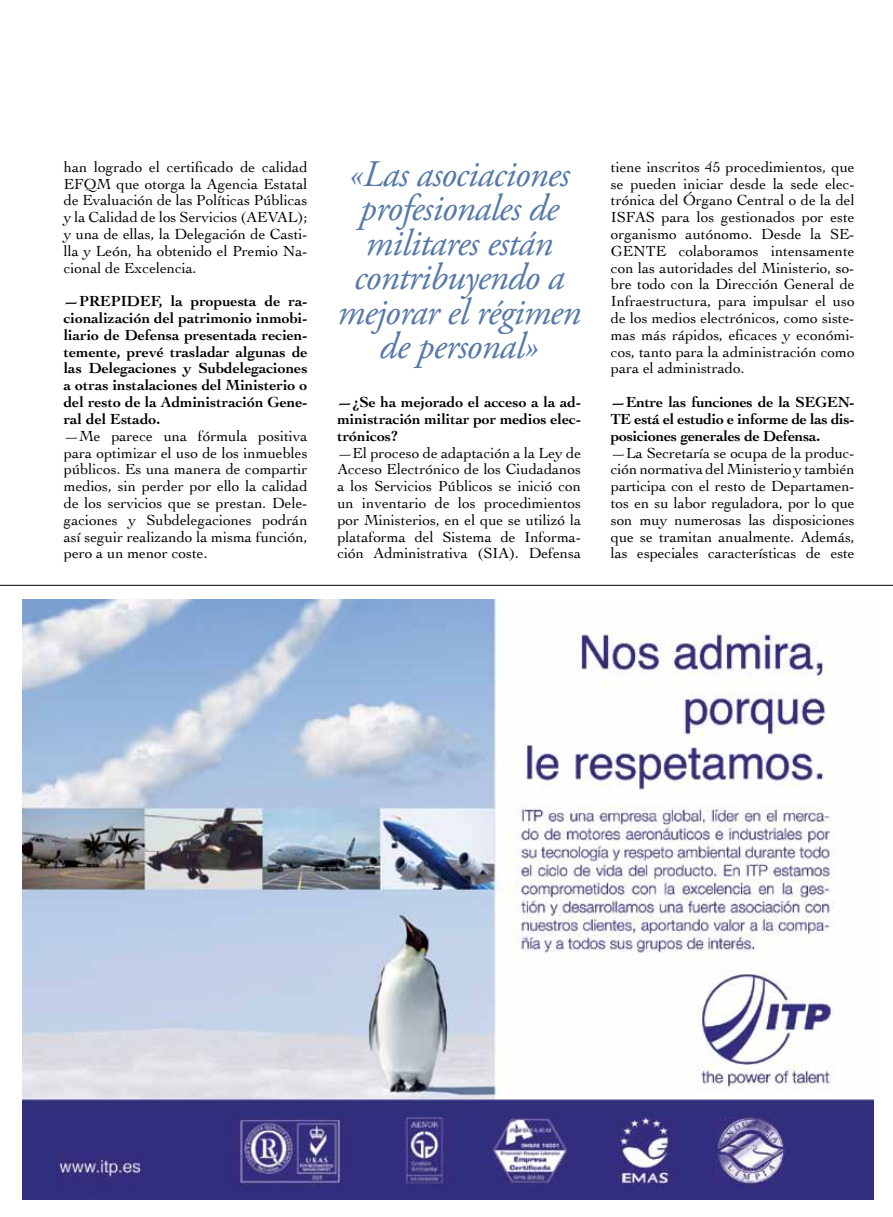
<style>
.page{position:relative;width:893px;height:1217px;background:#fff}
.page>*{position:absolute;margin:0;border:0;box-sizing:border-box;transform-origin:0 0}
.t1{font:italic 37.5px/34.5px "Adobe Garamond Pro";letter-spacing:-.02em;color:#5579a8;text-align:center}
.t2{font:15.3px/16.8px "Cochin";color:#000;text-align:justify}
.t3{font:700 15.3px/16.8px "Cochin";color:#000;text-align:justify}
</style>
<div class="page">
<hr style="left:0;top:585px;width:893px;height:1px;background:#000">
<img style="left:23px;top:600px;width:850px;height:599px">
<p class="t2" style="left:64px;top:158px;width:245px">han logrado el certificado de calidad EFQM que otorga la Agencia Estatal de Evaluación de las Políticas Públicas y la Calidad de los Servicios (AEVAL); y una de ellas, la Delegación de Casti&shy;lla y León, ha obtenido el Premio Na&shy;cional de Excelencia.</p>
<p class="t3" style="left:64px;top:292px;width:245px">—PREPIDEF, la propuesta de ra&shy;cionalización del patrimonio inmobi&shy;liario de Defensa presentada recien&shy;temente, prevé trasladar algunas de las Delegaciones y Subdelegaciones a otras instalaciones del Ministerio o del resto de la Administración Gene&shy;ral del Estado.</p>
<p class="t2" style="left:64px;top:426px;width:245px">—Me parece una fórmula positiva para optimizar el uso de los inmuebles públicos. Es una manera de compartir medios, sin perder por ello la calidad de los servicios que se prestan. Dele&shy;gaciones y Subdelegaciones podrán así seguir realizando la misma función, pero a un menor coste.</p>
<h1 class="t1" style="left:338px;top:157px;width:245px">«Las asociaciones profesionales de militares están contribuyendo a mejorar el régimen de personal»</h1>
<p class="t3" style="left:337px;top:393px;width:245px">—¿Se ha mejorado el acceso a la ad&shy;ministración militar por medios elec&shy;trónicos?</p>
<p class="t2" style="left:337px;top:443px;width:245px">—El proceso de adaptación a la Ley de Acceso Electrónico de los Ciudadanos a los Servicios Públicos se inició con un inventario de los procedimientos por Ministerios, en el que se utilizó la plataforma del Sistema de Informa&shy;ción Administrativa (SIA). Defensa</p>
<p class="t2" style="left:611px;top:158px;width:245px">tiene inscritos 45 procedimientos, que se pueden iniciar desde la sede elec&shy;trónica del Órgano Central o de la del ISFAS para los gestionados por este organismo autónomo. Desde la SE-GENTE colaboramos intensamente con las autoridades del Ministerio, so&shy;bre todo con la Dirección General de Infraestructura, para impulsar el uso de los medios electrónicos, como siste&shy;mas más rápidos, eficaces y económi&shy;cos, tanto para la administración como para el administrado.</p>
<p class="t3" style="left:611px;top:393px;width:245px">—Entre las funciones de la SEGEN-TE está el estudio e informe de las dis&shy;posiciones generales de Defensa.</p>
<p class="t2" style="left:611px;top:443px;width:245px">—La Secretaría se ocupa de la produc&shy;ción normativa del Ministerio y también participa con el resto de Departamen&shy;tos en su labor reguladora, por lo que son muy numerosas las disposiciones que se tramitan anualmente. Además, las especiales características de este</p>
</div>
